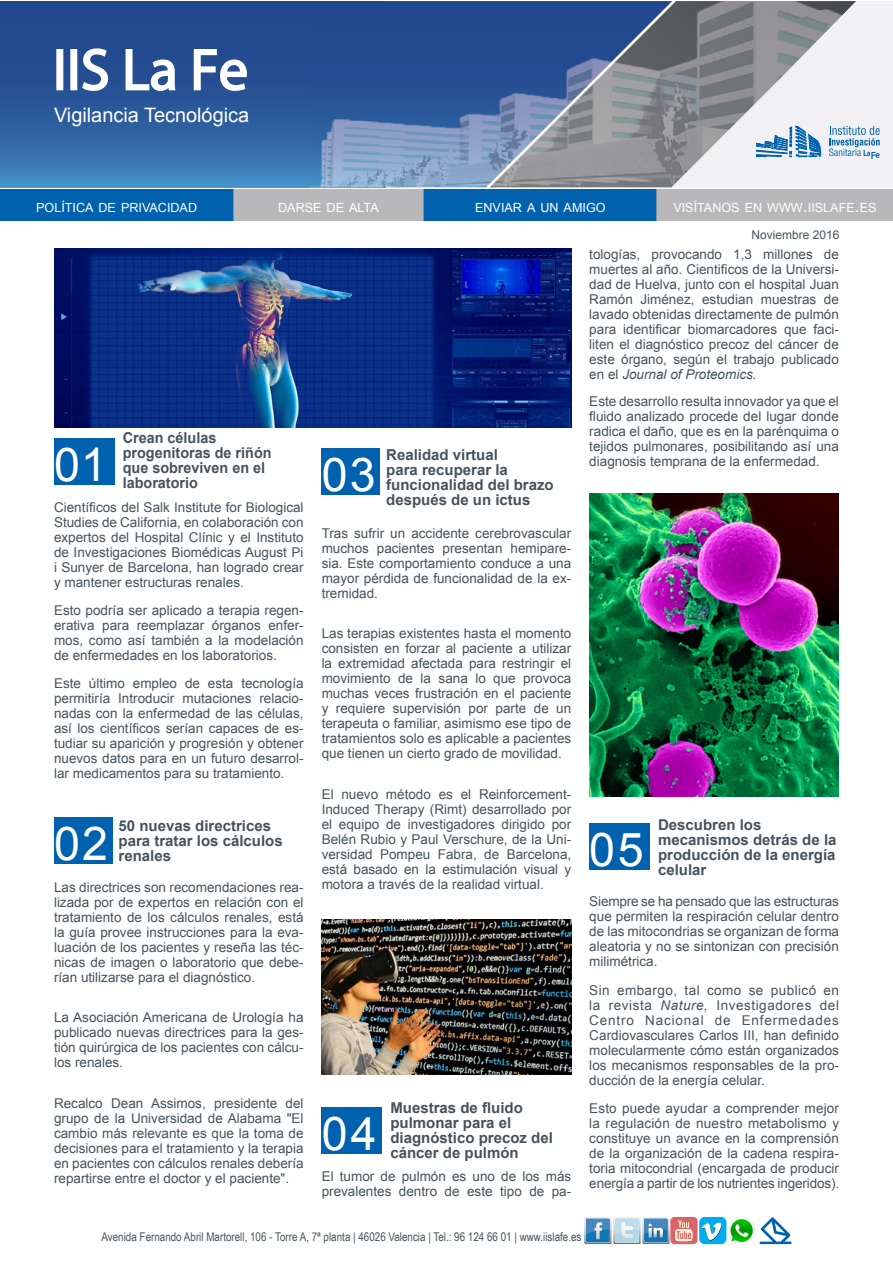
<style>
.page{position:relative;width:893px;height:1263px;background:#fff}
.page>*{position:absolute;margin:0;border:0;box-sizing:border-box;transform-origin:0 0}
.t1{font:58.5px "Myriad Pro";color:#fff}
.t2{font:46.65px "Arial";letter-spacing:.05em;color:#fff}
.t3{font:19.95px "Arial";color:#fff}
.t4{font:700 15px/15px "Arial";color:#46535b}
.t5{font:700 15px/15px "Arial";color:#46535b;scale:.96 1}
.pafo{font:13.5px/15px "Arial";color:#46535b;text-align:justify}
.t6{font:12.6px "Arial";color:#fff}
.t7{font:12px "Arial Narrow";color:#46535b}
.t8{font:12px "Arial";color:#46535b}
.s1{font-size:18px}
.s2{font-style:italic}
</style>
<div class="page">
<div style="left:424px;top:189px;width:233px;height:31px;background:#0061af"></div>
<div style="left:0;top:189px;width:233px;height:31px;background:#0061af"></div>
<div style="left:233px;top:189px;width:191px;height:31px;background:#b8b8ba"></div>
<div style="left:657px;top:189px;width:236px;height:31px;background:#b8b8ba"></div>
<svg style="left:0;top:1px;width:310px;height:186px;background:#2c5c9e"></svg>
<img style="left:310px;top:1px;width:180px;height:186px">
<img style="left:490px;top:1px;width:170px;height:186px">
<div style="left:56px;top:49px;width:7px;height:41px;border:2px solid #fff"></div>
<div style="left:70px;top:49px;width:7px;height:41px;border:2px solid #fff"></div>
<svg style="left:81px;top:47px;width:28px;height:45px"></svg>
<svg style="left:125px;top:48px;width:51px;height:44px;background:#5877ab"></svg>
<svg style="left:193px;top:48px;width:55px;height:44px;background:#5a79ac"></svg>
<svg style="left:660px;top:1px;width:233px;height:186px"></svg>
<div style="left:699px;top:1217px;width:27px;height:27px;background:#00aeef;border-radius:5px"></div>
<svg style="left:584px;top:1217px;width:138px;height:27px"></svg>
<img style="left:728px;top:1217px;width:27px;height:27px">
<svg style="left:759px;top:1217px;width:33px;height:27px"></svg>
<img style="left:54px;top:249px;width:517px;height:179px">
<div style="left:54px;top:438px;width:61px;height:46px;background:#0061af"></div>
<div style="left:54px;top:817px;width:58px;height:47px;background:#0061af"></div>
<div style="left:322px;top:448px;width:58px;height:47px;background:#0061af"></div>
<img style="left:322px;top:920px;width:249px;height:155px">
<div style="left:322px;top:1107px;width:60px;height:47px;background:#0061af"></div>
<img style="left:589px;top:494px;width:250px;height:303px">
<div style="left:589px;top:823px;width:61px;height:47px;background:#0061af"></div>
<h1 class="t1" style="left:53px;top:34px;width:197px">IIS La Fe</h1>
<p class="t3" style="left:54px;top:102px;width:197px">Vigilancia Tecnológica</p>
<p class="t6" style="left:36px;top:199px;width:162px">POLÍTICA DE PRIVACIDAD</p>
<p class="t6" style="left:278px;top:199px;width:102px">DARSE DE ALTA</p>
<p class="t6" style="left:475px;top:199px;width:132px">ENVIAR A UN AMIGO</p>
<p class="t6" style="left:673px;top:199px;width:205px">VISÍTANOS EN WWW<span class="s1">.</span>IISLAFE<span class="s1">.</span>ES</p>
<p class="t5" style="left:123px;top:431px;width:157px">Crean células progenitoras de riñón que sobreviven en el laboratorio</p>
<p class="pafo" style="left:54px;top:500px;width:251px">Científicos del Salk Institute for Biological Studies de California, en colaboración con expertos del Hospital Clínic y el Instituto de Investigaciones Biomédicas August Pi i Sunyer de Barcelona, han logrado crear y mantener estructuras renales.</p>
<p class="pafo" style="left:54px;top:603px;width:251px">Esto podría ser aplicado a terapia regen&shy;erativa para reemplazar órganos enfer&shy;mos, como así también a la modelación de enfermedades en los laboratorios.</p>
<p class="pafo" style="left:54px;top:676px;width:251px">Este último empleo de esta tecnología permitiría Introducir mutaciones relacio&shy;nadas con la enfermedad de las células, así los científicos serían capaces de es&shy;tudiar su aparición y progresión y obtener nuevos datos para en un futuro desarrol&shy;lar medicamentos para su tratamiento.</p>
<p class="t2" style="left:54px;top:434px;width:54px">01</p>
<p class="t2" style="left:54px;top:813px;width:56px">02</p>
<p class="t4" style="left:118px;top:819px;width:166px">50 nuevas directrices para tratar los cálculos renales</p>
<p class="pafo" style="left:54px;top:880px;width:251px">Las directrices son recomendaciones rea&shy;lizada por de expertos en relación con el tratamiento de los cálculos renales, está la guía provee instrucciones para la eva&shy;luación de los pacientes y reseña las téc&shy;nicas de imagen o laboratorio que debe&shy;rían utilizarse para el diagnóstico.</p>
<p class="pafo" style="left:54px;top:1010px;width:251px">La Asociación Americana de Urología ha publicado nuevas directrices para la ges&shy;tión quirúrgica de los pacientes con cálcu&shy;los renales.</p>
<p class="pafo" style="left:54px;top:1096px;width:251px">Recalco Dean Assimos, presidente del grupo de la Universidad de Alabama "El cambio más relevante es que la toma de decisiones para el tratamiento y la terapia en pacientes con cálculos renales debería repartirse entre el doctor y el paciente".</p>
<p class="t2" style="left:322px;top:444px;width:56px">03</p>
<p class="t4" style="left:386px;top:448px;width:169px">Realidad virtual<br>para recuperar la funcionalidad del brazo después de un ictus</p>
<p class="pafo" style="left:322px;top:526px;width:251px">Tras sufrir un accidente cerebrovascular muchos pacientes presentan hemipare&shy;sia. Este comportamiento conduce a una mayor pérdida de funcionalidad de la ex&shy;tremidad.</p>
<p class="pafo" style="left:322px;top:626px;width:251px">Las terapias existentes hasta el momento consisten en forzar al paciente a utilizar la extremidad afectada para restringir el movimiento de la sana lo que provoca muchas veces frustración en el paciente y requiere supervisión por parte de un terapeuta o familiar, asimismo ese tipo de tratamientos solo es aplicable a pacientes que tienen un cierto grado de movilidad.</p>
<p class="pafo" style="left:322px;top:787px;width:251px">El nuevo método es el Reinforcement-Induced Therapy (Rimt) desarrollado por el equipo de investigadores dirigido por Belén Rubio y Paul Verschure, de la Uni&shy;versidad Pompeu Fabra, de Barcelona, está basado en la estimulación visual y motora a través de la realidad virtual.</p>
<p class="t4" style="left:390px;top:1100px;width:164px">Muestras de fluido pulmonar para el diagnóstico precoz del cáncer de pulmón</p>
<p class="pafo" style="left:322px;top:1169px;width:251px">El tumor de pulmón es uno de los más prevalentes dentro de este tipo de pa-</p>
<p class="t2" style="left:322px;top:1103px;width:57px">04</p>
<p class="t8" style="left:751px;top:227px;width:90px">Noviembre 2016</p>
<p class="pafo" style="left:589px;top:246px;width:251px">tologías, provocando 1,3 millones de muertes al año. Cientificos de la Universi&shy;dad de Huelva, junto con el hospital Juan Ramón Jiménez, estudian muestras de lavado obtenidas directamente de pulmón para identificar biomarcadores que faci&shy;liten el diagnóstico precoz del cáncer de este órgano, según el trabajo publicado en el <span class="s2">Journal of Proteomics.</span></p>
<p class="pafo" style="left:589px;top:393px;width:251px">Este desarrollo resulta innovador ya que el fluido analizado procede del lugar donde radica el daño, que es en la parénquima o tejidos pulmonares, posibilitando así una diagnosis temprana de la enfermedad.</p>
<p class="t4" style="left:658px;top:818px;width:180px">Descubren los mecanismos detrás de la producción de la energía celular</p>
<p class="pafo" style="left:589px;top:894px;width:251px">Siempre se ha pensado que las estructuras que permiten la respiración celular dentro de las mitocondrias se organizan de forma aleatoria y no se sintonizan con precisión milimétrica.</p>
<p class="pafo" style="left:589px;top:982px;width:251px">Sin embargo, tal como se publicó en la revista <span class="s2">Nature,</span> Investigadores del Centro Nacional de Enfermedades Cardiovasculares Carlos III, han definido molecularmente cómo están organizados los mecanismos responsables de la pro&shy;ducción de la energía celular.</p>
<p class="pafo" style="left:589px;top:1101px;width:251px">Esto puede ayudar a comprender mejor la regulación de nuestro metabolismo y constituye un avance en la comprensión de la organización de la cadena respira&shy;toria mitocondrial (encargada de producir energía a partir de los nutrientes ingeridos).</p>
<p class="t2" style="left:589px;top:819px;width:56px">05</p>
<p class="t7" style="left:102px;top:1227px;width:481px">Avenida Fernando Abril Martorell, 106 - Torre A, 7ª planta | 46026 Valencia | Tel.: 96 124 66 01 | www.iislafe.es</p>
</div>
